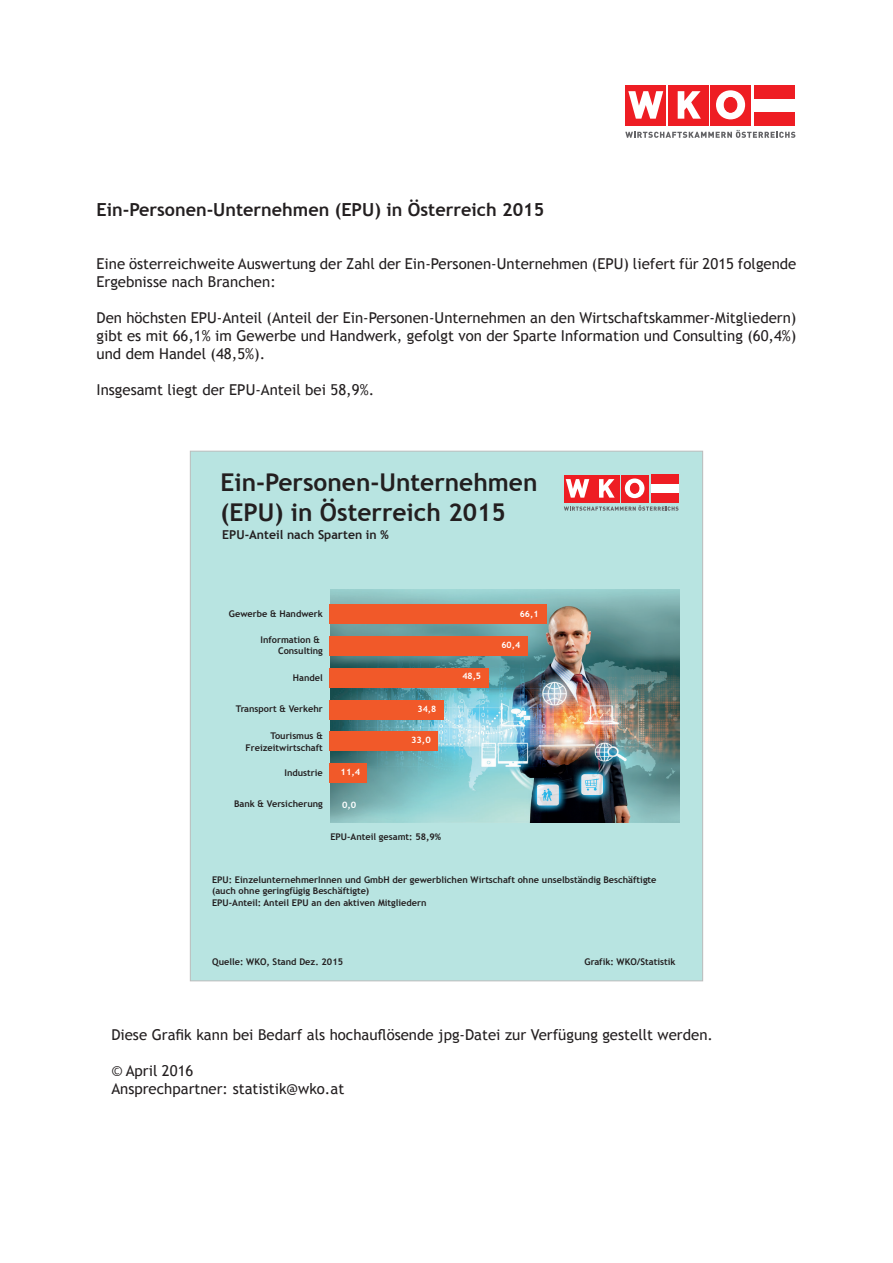
<style>
.page{position:relative;width:893px;height:1263px;background:#fff}
.page>*{position:absolute;margin:0;border:0;box-sizing:border-box;transform-origin:0 0}
.t1{font:700 24.45px/29.4px "Trebuchet MS";color:#231f20}
.t2{font:700 18px "Trebuchet MS";color:#231f20}
.t3{font:15px/18px "Trebuchet MS";color:#231f20}
.t4{font:700 12.3px "Trebuchet MS";color:#231f20}
.t5{font:700 9.15px/11.1px "Trebuchet MS";color:#231f20}
.t6{font:700 8.85px "Trebuchet MS";color:#fff}
.t7{font:700 8.85px "Trebuchet MS";color:#fff;scale:1.05 1}
</style>
<div class="page">
<div style="left:710px;top:85px;width:41px;height:40px;background:#ee1d23"></div>
<div style="left:668px;top:85px;width:40px;height:40px;background:#ee1d23"></div>
<svg style="left:625px;top:130px;width:170px;height:8px"></svg>
<svg style="left:678px;top:91px;width:23px;height:28px"></svg>
<div style="left:626px;top:85px;width:40px;height:40px;background:#ee1d23"></div>
<svg style="left:628px;top:91px;width:35px;height:28px"></svg>
<div style="left:755px;top:85px;width:40px;height:14px;background:#ee1d23"></div>
<div style="left:755px;top:112px;width:40px;height:13px;background:#ee1d23"></div>
<svg style="left:716px;top:90px;width:29px;height:29px"></svg>
<div style="left:724px;top:97px;width:13px;height:15px;background:#ee1d23;border-radius:50%"></div>
<div style="left:724px;top:97px;width:13px;height:16px;border:1px solid #ee1d23;border-radius:50%"></div>
<div style="left:190px;top:451px;width:513px;height:530px;background:#b8e4e1"></div>
<img style="left:330px;top:590px;width:350px;height:232px">
<div style="left:549px;top:461px;width:131px;height:61px;background:linear-gradient(to right,#b9e0de,#b8e4e1)"></div>
<div style="left:651px;top:484px;width:27px;height:9px;background:#fff"></div>
<div style="left:621px;top:475px;width:27px;height:27px;background:#ee1d23"></div>
<div style="left:593px;top:475px;width:27px;height:27px;background:#ee1d23"></div>
<svg style="left:564px;top:505px;width:114px;height:6px"></svg>
<svg style="left:599px;top:479px;width:16px;height:19px"></svg>
<div style="left:564px;top:475px;width:27px;height:27px;background:#ee1d23"></div>
<svg style="left:566px;top:479px;width:23px;height:19px"></svg>
<div style="left:651px;top:475px;width:27px;height:9px;background:#ee1d23"></div>
<div style="left:651px;top:493px;width:27px;height:9px;background:#ee1d23"></div>
<svg style="left:625px;top:478px;width:19px;height:20px"></svg>
<div style="left:630px;top:483px;width:9px;height:10px;background:#ee1d23;border-radius:50%"></div>
<div style="left:630px;top:483px;width:9px;height:11px;border:1px solid #ee1d23;border-radius:50%"></div>
<div style="left:329px;top:604px;width:218px;height:20px;background:#f15929"></div>
<div style="left:329px;top:636px;width:199px;height:20px;background:#f15929"></div>
<div style="left:329px;top:668px;width:160px;height:19px;background:#f15929"></div>
<div style="left:329px;top:700px;width:115px;height:19px;background:#f15929"></div>
<div style="left:329px;top:731px;width:109px;height:20px;background:#f15929"></div>
<div style="left:329px;top:763px;width:38px;height:20px;background:#f15929"></div>
<p class="t2" style="left:97px;top:199px;width:449px">Ein-Personen-Unternehmen (EPU) in Österreich 2015</p>
<p class="t3" style="left:97px;top:255px;width:701px">Eine österreichweite Auswertung der Zahl der Ein-Personen-Unternehmen (EPU) liefert für 2015 folgende<br>Ergebnisse nach Branchen:</p>
<p class="t3" style="left:97px;top:309px;width:701px;text-align:justify">Den höchsten EPU-Anteil (Anteil der Ein-Personen-Unternehmen an den Wirtschaftskammer-Mitgliedern) gibt es mit 66,1% im Gewerbe und Handwerk, gefolgt von der Sparte Information und Consulting (60,4%) und dem Handel (48,5%).</p>
<p class="t3" style="left:97px;top:381px;width:279px">Insgesamt liegt der EPU-Anteil bei 58,9%.</p>
<h1 class="t1" style="left:221px;top:468px;width:318px">Ein-Personen-Unternehmen (EPU) in Österreich 2015</h1>
<p class="t4" style="left:222px;top:527px;width:168px">EPU-Anteil nach Sparten in %</p>
<p class="t5" style="left:229px;top:608px;width:95px">Gewerbe &amp; Handwerk</p>
<p class="t5" style="left:278px;top:634px;width:46px;text-indent:-18px">Information &amp;<br>Consulting</p>
<p class="t5" style="left:293px;top:672px;width:31px">Handel</p>
<p class="t5" style="left:236px;top:704px;width:88px">Transport &amp; Verkehr</p>
<p class="t5" style="left:245px;top:731px;width:79px;text-align:right">Tourismus &amp;<br>Freizeitwirtschaft</p>
<p class="t5" style="left:285px;top:767px;width:40px">Industrie</p>
<p class="t5" style="left:234px;top:799px;width:90px">Bank &amp; Versicherung</p>
<p class="t7" style="left:341px;top:766px;width:20px">11,4</p>
<p class="t7" style="left:342px;top:799px;width:15px">0,0</p>
<p class="t6" style="left:418px;top:703px;width:20px">34,8</p>
<p class="t7" style="left:411px;top:734px;width:20px">33,0</p>
<p class="t5" style="left:330px;top:831px;width:112px">EPU-Anteil gesamt: 58,9%</p>
<p class="t6" style="left:462px;top:671px;width:20px">48,5</p>
<p class="t6" style="left:520px;top:609px;width:20px">66,1</p>
<p class="t6" style="left:501px;top:640px;width:20px">60,4</p>
<p class="t5" style="left:212px;top:874px;width:446px">EPU: EinzelunternehmerInnen und GmbH der gewerblichen Wirtschaft ohne unselbständig Beschäftigte (auch ohne geringfügig Beschäftigte)</p>
<p class="t5" style="left:212px;top:897px;width:216px">EPU-Anteil: Anteil EPU an den aktiven Mitgliedern</p>
<p class="t5" style="left:212px;top:956px;width:132px">Quelle: WKO, Stand Dez. 2015</p>
<p class="t5" style="left:585px;top:956px;width:92px">Grafik: WKO/Statistik</p>
<p class="t3" style="left:111px;top:1025px;width:603px">Diese Grafik kann bei Bedarf als hochauflösende jpg-Datei zur Verfügung gestellt werden.</p>
<p class="t3" style="left:111px;top:1061px;width:234px">© April 2016<br>Ansprechpartner: statistik@wko.at</p>
</div>
